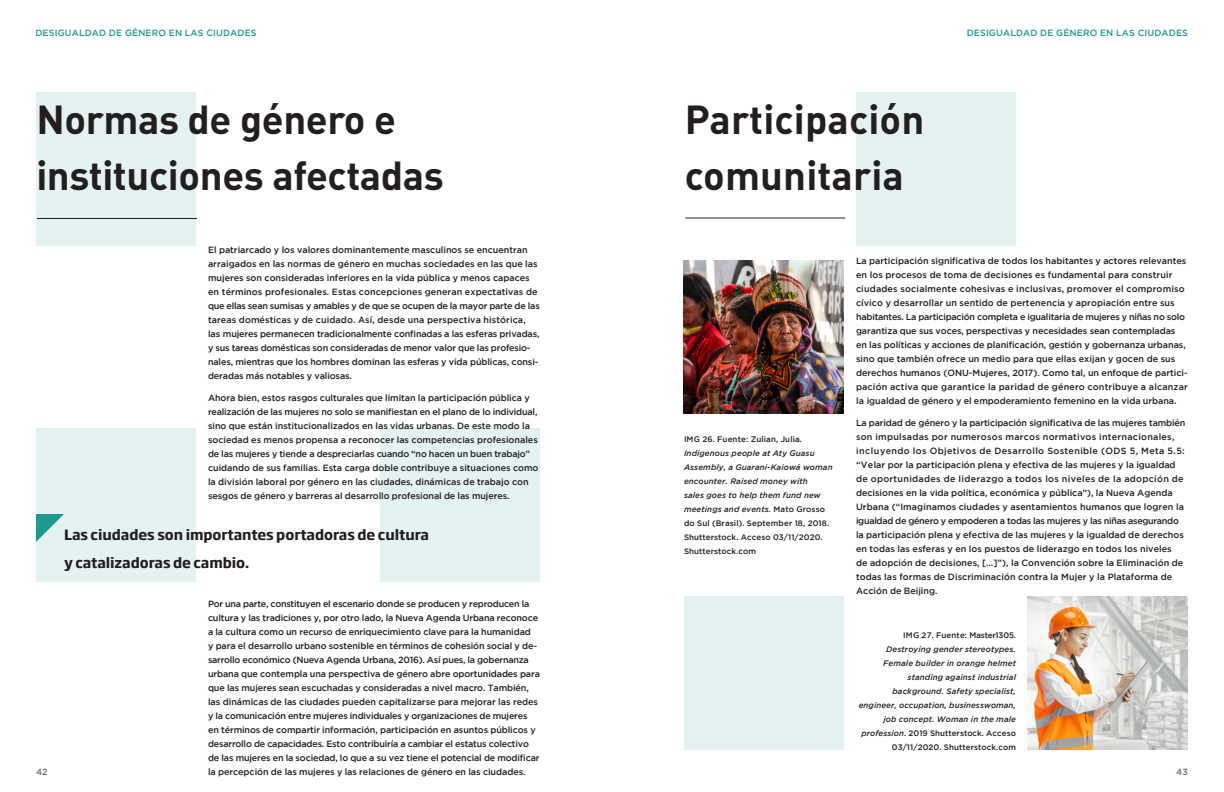
<style>
.page{position:relative;width:1224px;height:792px;background:#fff}
.page>*{position:absolute;margin:0;border:0;box-sizing:border-box;transform-origin:0 0}
.T1{font:40px/56px "DIN Bold Alternate";letter-spacing:-.01em;color:#231f20}
.T3{font:700 14px/28px "Soho Gothic Pro";letter-spacing:-.005em;color:#231f20}
.body_new{font:500 9px/14px "Gotham";color:#231f20}
.t1{font:500 9px "Gotham";letter-spacing:.015em;color:#1f998e}
.t2{font:500 9px "Gotham";color:#6c6d70}
.body{font:italic 500 8px/14px "Gotham";letter-spacing:.015em;color:#231f20}
.s1{font-style:normal}
</style>
<div class="page">
<div style="left:380px;top:428px;width:160px;height:154px;background:#e4f3f1"></div>
<div style="left:856px;top:92px;width:160px;height:154px;background:#e4f3f1"></div>
<div style="left:684px;top:596px;width:160px;height:154px;background:#e4f3f1"></div>
<div style="left:36px;top:428px;width:160px;height:154px;background:#e4f3f1"></div>
<div style="left:36px;top:92px;width:160px;height:154px;background:#e4f3f1"></div>
<hr style="left:37px;top:218px;width:160px;height:1px;background:#231f20">
<hr style="left:685px;top:218px;width:160px;height:1px;background:#231f20">
<img style="left:1028px;top:596px;width:160px;height:154px">
<img style="left:684px;top:260px;width:160px;height:154px">
<svg style="left:36px;top:514px;width:28px;height:28px"></svg>
<p class="t1" style="left:35px;top:28px;width:223px">DESIGUALDAD DE GÉNERO EN LAS CIUDADES</p>
<p class="t1" style="left:967px;top:28px;width:223px">DESIGUALDAD DE GÉNERO EN LAS CIUDADES</p>
<p class="T1" style="left:36px;top:90px;width:409px">Normas de género e instituciones afectadas</p>
<p class="T1" style="left:685px;top:90px;width:241px">Participación comunitaria</p>
<p class="body_new" style="left:208px;top:243px;width:333px">El patriarcado y los valores dominantemente masculinos se encuentran arraigados en las normas de género en muchas sociedades en las que las mujeres son consideradas inferiores en la vida pública y menos capaces en términos profesionales. Estas concepciones generan expectativas de que ellas sean sumisas y amables y de que se ocupen de la mayor parte de las tareas domésticas y de cuidado. Así, desde una perspectiva histórica, las mujeres permanecen tradicionalmente confinadas a las esferas privadas, y sus tareas domésticas son consideradas de menor valor que las profesio&shy;nales, mientras que los hombres dominan las esferas y vida públicas, consi&shy;deradas más notables y valiosas.</p>
<p class="body_new" style="left:208px;top:391px;width:332px">Ahora bien, estos rasgos culturales que limitan la participación pública y realización de las mujeres no solo se manifiestan en el plano de lo individual, sino que están institucionalizados en las vidas urbanas. De este modo la sociedad es menos propensa a reconocer las competencias profesionales de las mujeres y tiende a despreciarlas cuando “no hacen un buen trabajo” cuidando de sus familias. Esta carga doble contribuye a situaciones como la división laboral por género en las ciudades, dinámicas de trabajo con sesgos de género y barreras al desarrollo profesional de las mujeres.</p>
<p class="body_new" style="left:856px;top:253px;width:334px">La participación significativa de todos los habitantes y actores relevantes en los procesos de toma de decisiones es fundamental para construir ciudades socialmente cohesivas e inclusivas, promover el compromiso cívico y desarrollar un sentido de pertenencia y apropiación entre sus habitantes. La participación completa e igualitaria de mujeres y niñas no solo garantiza que sus voces, perspectivas y necesidades sean contempladas en las políticas y acciones de planificación, gestión y gobernanza urbanas, sino que también ofrece un medio para que ellas exijan y gocen de sus derechos humanos (ONU-Mujeres, 2017). Como tal, un enfoque de partici&shy;pación activa que garantice la paridad de género contribuye a alcanzar la igualdad de género y el empoderamiento femenino en la vida urbana.</p>
<p class="body_new" style="left:856px;top:415px;width:331px">La paridad de género y la participación significativa de las mujeres también son impulsadas por numerosos marcos normativos internacionales, incluyendo los Objetivos de Desarrollo Sostenible (ODS 5, Meta 5.5: “Velar por la participación plena y efectiva de las mujeres y la igualdad de oportunidades de liderazgo a todos los niveles de la adopción de decisiones en la vida política, económica y pública”), la Nueva Agenda Urbana (“Imaginamos ciudades y asentamientos humanos que logren la igualdad de género y empoderen a todas las mujeres y las niñas asegurando la participación plena y efectiva de las mujeres y la igualdad de derechos en todas las esferas y en los puestos de liderazgo en todos los niveles<br>de adopción de decisiones, […]”), la Convención sobre la Eliminación de todas las formas de Discriminación contra la Mujer y la Plataforma de Acción de Beijing.</p>
<p class="body" style="left:684px;top:432px;width:150px"><span class="s1">IMG 26. Fuente: Zulian, Julia.<br></span>Indigenous people at Aty Guasu<br>Assembly, a Guarani-Kaiowá woman encounter. Raised money with<br>sales goes to help them fund new meetings and events. <span class="s1">Mato Grosso do Sul (Brasil). September 18, 2018.<br>Shutterstock. Acceso 03/11/2020.<br>Shutterstock.com</span></p>
<p class="T3" style="left:64px;top:519px;width:367px">Las ciudades son importantes portadoras de cultura y catalizadoras de cambio.</p>
<p class="body_new" style="left:208px;top:596px;width:334px">Por una parte, constituyen el escenario donde se producen y reproducen la cultura y las tradiciones y, por otro lado, la Nueva Agenda Urbana reconoce a la cultura como un recurso de enriquecimiento clave para la humanidad<br>y para el desarrollo urbano sostenible en términos de cohesión social y de&shy;sarrollo económico (Nueva Agenda Urbana, 2016). Así pues, la gobernanza urbana que contempla una perspectiva de género abre oportunidades para que las mujeres sean escuchadas y consideradas a nivel macro. También, las dinámicas de las ciudades pueden capitalizarse para mejorar las redes y la comunicación entre mujeres individuales y organizaciones de mujeres en términos de compartir información, participación en asuntos públicos y desarrollo de capacidades. Esto contribuiría a cambiar el estatus colectivo de las mujeres en la sociedad, lo que a su vez tiene el potencial de modificar la percepción de las mujeres y las relaciones de género en las ciudades.</p>
<p class="body" style="left:859px;top:628px;width:159px;text-align:right"><span class="s1">IMG 27. Fuente: Master1305.<br></span>Destroying gender stereotypes.<br>Female builder in orange helmet standing against industrial background. Safety specialist, engineer, occupation, businesswoman, job concept. Woman in the male profession<span class="s1">. 2019 Shutterstock. Acceso 03/11/2020. Shutterstock.com</span></p>
<p class="t2" style="left:36px;top:766px;width:13px">42</p>
<p class="t2" style="left:1176px;top:766px;width:13px">43</p>
</div>
